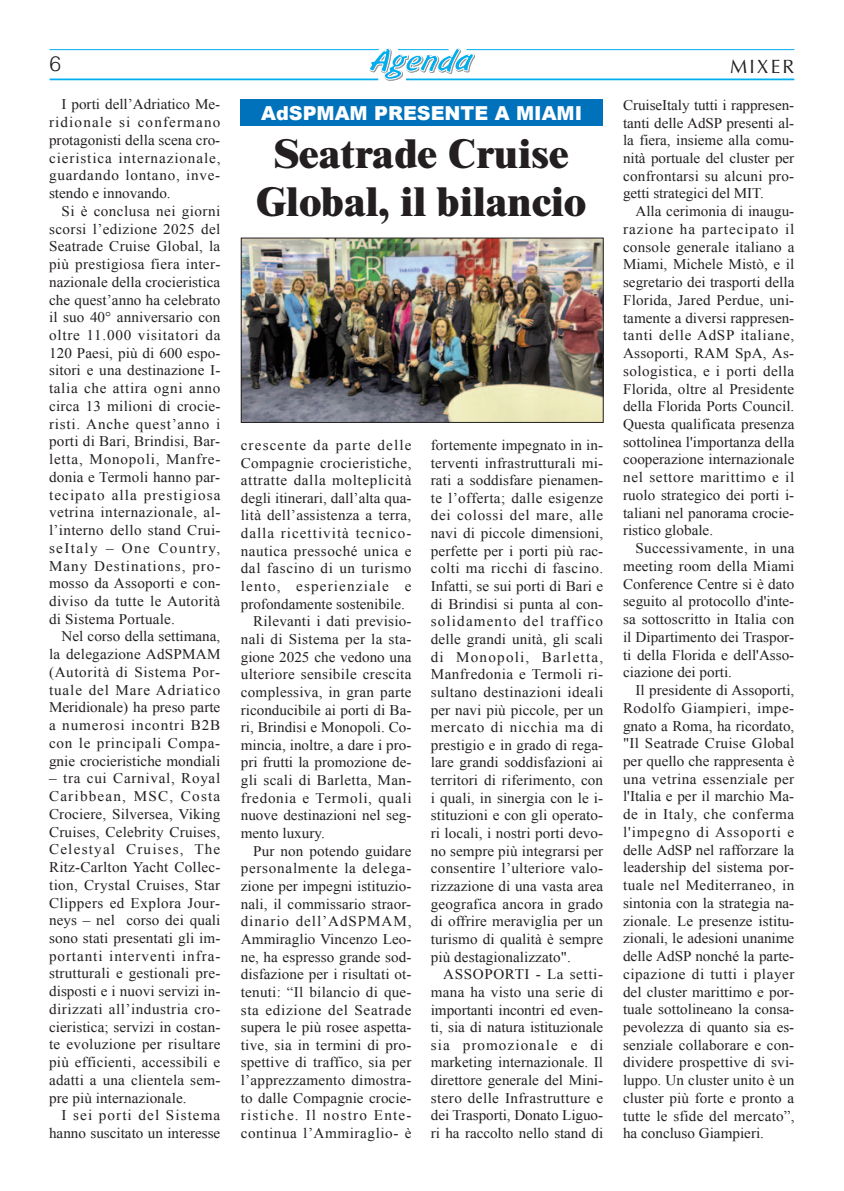
<style>
.page{position:relative;width:844px;height:1191px;background:#fff}
.page>*{position:absolute;margin:0;border:0;box-sizing:border-box;transform-origin:0 0}
.t1{font:800 40.25px/48.3px "Times";letter-spacing:.005em;color:#231f20;text-align:center}
.t2{font:300 21px "Helvetica";color:#231f20}
.t3{font:900 19.25px "Arial";color:#fff}
.t4{font:19.25px "Optima";letter-spacing:.11em;color:#231f20}
.t5{font:14.7px/17.7px "Times New Roman";letter-spacing:.01em;color:#231f20;text-align:justify}
.t6{font:14.7px "Times New Roman";letter-spacing:.04em;color:#231f20}
.t7{font:14.7px "Times New Roman";letter-spacing:.035em;color:#231f20}
.t8{font:14.7px "Times New Roman";letter-spacing:.045em;color:#231f20}
.t9{font:14.7px "Times New Roman";letter-spacing:.075em;color:#231f20}
.t10{font:14.7px "Times New Roman";letter-spacing:.03em;color:#231f20}
.t11{font:14.7px "Times New Roman";letter-spacing:.065em;color:#231f20}
.t12{font:14.7px "Times New Roman";letter-spacing:.05em;color:#231f20}
.t13{font:14.7px "Times New Roman";letter-spacing:.08em;color:#231f20}
.t14{font:14.7px "Times New Roman";letter-spacing:.06em;color:#231f20}
</style>
<div class="page">
<hr style="left:406px;top:78px;width:388px;height:2px;background:#00aeef">
<hr style="left:50px;top:78px;width:328px;height:2px;background:#00aeef">
<hr style="left:466px;top:49px;width:328px;height:1px;background:#00aeef">
<hr style="left:50px;top:49px;width:328px;height:1px;background:#00aeef">
<svg style="left:369px;top:48px;width:106px;height:33px"></svg>
<img style="left:243px;top:240px;width:358px;height:180px">
<div style="left:241px;top:238px;width:362px;height:184px;border:1px solid #231f20"></div>
<div style="left:240px;top:100px;width:363px;height:26px;background:#0072bc"></div>
<h2 class="t2" style="left:50px;top:45px;width:13px">6</h2>
<h3 class="t4" style="left:730px;top:55px;width:66px">MIXER</h3>
<p class="t5" style="left:49px;top:95px;width:173px;text-indent:12px">I porti dell’Adriatico Me&shy;ridionale si confermano protagonisti della scena cro&shy;cieristica internazionale, guardando lontano, inve&shy;stendo e innovando.</p>
<p class="t5" style="left:49px;top:202px;width:173px;text-indent:12px">Si è conclusa nei giorni scorsi l’edizione 2025 del Seatrade Cruise Global, la più prestigiosa fiera inter&shy;nazionale della crocieristica che quest’anno ha celebrato il suo 40° anniversario con oltre 11.000 visitatori da 120 Paesi, più di 600 espo&shy;sitori e una destinazione I&shy;talia che attira ogni anno circa 13 milioni di crocie&shy;risti. Anche quest’anno i porti di Bari, Brindisi, Bar&shy;letta, Monopoli, Manfre&shy;donia e Termoli hanno par&shy;tecipato alla prestigiosa vetrina internazionale, al&shy;l’interno dello stand Crui&shy;seItaly – One Country, Many Destinations, pro&shy;mosso da Assoporti e con&shy;diviso da tutte le Autorità di Sistema Portuale.</p>
<p class="t5" style="left:49px;top:627px;width:173px;text-indent:12px">Nel corso della settimana, la delegazione AdSPMAM (Autorità di Sistema Por&shy;tuale del Mare Adriatico Meridionale) ha preso parte a numerosi incontri B2B con le principali Compa&shy;gnie crocieristiche mondiali</p>
<p class="t5" style="left:49px;top:769px;width:173px">– tra cui Carnival, Royal Caribbean, MSC, Costa Crociere, Silversea, Viking Cruises, Celebrity Cruises, Celestyal Cruises, The Ritz-Carlton Yacht Collec&shy;tion, Crystal Cruises, Star Clippers ed Explora Jour&shy;neys – nel corso dei quali sono stati presentati gli im&shy;portanti interventi infra&shy;strutturali e gestionali pre&shy;disposti e i nuovi servizi in&shy;dirizzati all’industria cro&shy;cieristica; servizi in costan&shy;te evoluzione per risultare più efficienti, accessibili e adatti a una clientela sem&shy;pre più internazionale.</p>
<p class="t5" style="left:49px;top:1106px;width:173px;text-align:right">I sei porti del Sistema hanno suscitato un interesse</p>
<p class="t5" style="left:623px;top:96px;width:173px">CruiseItaly tutti i rappresen&shy;tanti delle AdSP presenti al&shy;la fiera, insieme alla comu&shy;nità portuale del cluster per confrontarsi su alcuni pro&shy;getti strategici del MIT.</p>
<p class="t5" style="left:623px;top:202px;width:173px;text-indent:12px">Alla cerimonia di inaugu&shy;razione ha partecipato il console generale italiano a Miami, Michele Mistò, e il segretario dei trasporti della Florida, Jared Perdue, uni&shy;tamente a diversi rappresen&shy;tanti delle AdSP italiane, Assoporti, RAM SpA, As&shy;sologistica, e i porti della Florida, oltre al Presidente della Florida Ports Council.<br>Questa qualificata presenza sottolinea l'importanza della cooperazione internazionale nel settore marittimo e il ruolo strategico dei porti i&shy;taliani nel panorama crocie&shy;ristico globale.</p>
<p class="t5" style="left:623px;top:539px;width:173px;text-indent:12px">Successivamente, in una meeting room della Miami Conference Centre si è dato seguito al protocollo d'inte&shy;sa sottoscritto in Italia con il Dipartimento dei Traspor&shy;ti della Florida e dell'Asso&shy;ciazione dei porti.</p>
<p class="t5" style="left:623px;top:681px;width:173px;text-indent:12px">Il presidente di Assoporti, Rodolfo Giampieri, impe&shy;gnato a Roma, ha ricordato, "Il Seatrade Cruise Global per quello che rappresenta è una vetrina essenziale per l'Italia e per il marchio Ma&shy;de in Italy, che conferma l'impegno di Assoporti e delle AdSP nel rafforzare la leadership del sistema por&shy;tuale nel Mediterraneo, in sintonia con la strategia na&shy;zionale. Le presenze istitu&shy;zionali, le adesioni unanime delle AdSP nonché la parte&shy;cipazione di tutti i player del cluster marittimo e por&shy;tuale sottolineano la consa&shy;pevolezza di quanto sia es&shy;senziale collaborare e con&shy;dividere prospettive di svi&shy;luppo. Un cluster unito è un cluster più forte e pronto a tutte le sfide del mercato”, ha concluso Giampieri.</p>
<h3 class="t3" style="left:261px;top:99px;width:322px">AdSPMAM PRESENTE A MIAMI</h3>
<h1 class="t1" style="left:256px;top:129px;width:331px">Seatrade Cruise<br>Global, il bilancio</h1>
<p class="t9" style="left:241px;top:435px;width:172px">crescente da parte delle</p>
<p class="t10" style="left:241px;top:453px;width:172px">Compagnie crocieristiche,</p>
<p class="t6" style="left:241px;top:470px;width:172px">attratte dalla molteplicità</p>
<p class="t5" style="left:241px;top:489px;width:172px">degli itinerari, dall’alta qua-</p>
<p class="t5" style="left:241px;top:506px;width:172px">lità dell’assistenza a terra,</p>
<p class="t11" style="left:241px;top:523px;width:172px">dalla ricettività tecnico-</p>
<p class="t7" style="left:241px;top:541px;width:172px">nautica pressoché unica e</p>
<p class="t6" style="left:241px;top:558px;width:172px">dal fascino di un turismo</p>
<p class="t9" style="left:241px;top:576px;width:172px">lento, esperienziale e</p>
<p class="t5" style="left:241px;top:594px;width:166px">profondamente sostenibile.</p>
<p class="t5" style="left:253px;top:612px;width:160px">Rilevanti i dati previsio-</p>
<p class="t5" style="left:241px;top:630px;width:172px">nali di Sistema per la sta-</p>
<p class="t5" style="left:241px;top:647px;width:172px">gione 2025 che vedono una</p>
<p class="t5" style="left:241px;top:665px;width:172px">ulteriore sensibile crescita</p>
<p class="t5" style="left:241px;top:683px;width:172px">complessiva, in gran parte</p>
<p class="t5" style="left:241px;top:700px;width:172px">riconducibile ai porti di Ba-</p>
<p class="t5" style="left:241px;top:718px;width:172px">ri, Brindisi e Monopoli. Co-</p>
<p class="t5" style="left:241px;top:736px;width:172px">mincia, inoltre, a dare i pro-</p>
<p class="t5" style="left:241px;top:753px;width:172px">pri frutti la promozione de-</p>
<p class="t5" style="left:241px;top:771px;width:172px">gli scali di Barletta, Man-</p>
<p class="t8" style="left:241px;top:788px;width:172px">fredonia e Termoli, quali</p>
<p class="t5" style="left:241px;top:806px;width:172px">nuove destinazioni nel seg-</p>
<p class="t5" style="left:241px;top:824px;width:85px">mento luxury.</p>
<p class="t5" style="left:253px;top:841px;width:160px">Pur non potendo guidare</p>
<p class="t12" style="left:241px;top:858px;width:172px">personalmente la delega-</p>
<p class="t5" style="left:241px;top:877px;width:172px">zione per impegni istituzio-</p>
<p class="t5" style="left:241px;top:894px;width:172px">nali, il commissario straor-</p>
<p class="t14" style="left:241px;top:911px;width:172px">dinario dell’AdSPMAM,</p>
<p class="t5" style="left:241px;top:930px;width:172px">Ammiraglio Vincenzo Leo-</p>
<p class="t5" style="left:241px;top:947px;width:172px">ne, ha espresso grande sod-</p>
<p class="t5" style="left:241px;top:965px;width:172px">disfazione per i risultati ot-</p>
<p class="t5" style="left:241px;top:983px;width:172px">tenuti: “Il bilancio di que-</p>
<p class="t8" style="left:241px;top:999px;width:172px">sta edizione del Seatrade</p>
<p class="t5" style="left:241px;top:1018px;width:172px">supera le più rosee aspetta-</p>
<p class="t5" style="left:241px;top:1035px;width:172px">tive, sia in termini di pro-</p>
<p class="t5" style="left:241px;top:1053px;width:172px">spettive di traffico, sia per</p>
<p class="t5" style="left:241px;top:1071px;width:172px">l’apprezzamento dimostra-</p>
<p class="t5" style="left:241px;top:1088px;width:172px">to dalle Compagnie crocie-</p>
<p class="t13" style="left:241px;top:1105px;width:172px">ristiche. Il nostro Ente-</p>
<p class="t7" style="left:241px;top:1123px;width:172px">continua l’Ammiraglio- è</p>
<p class="t5" style="left:431px;top:436px;width:174px">fortemente impegnato in in&shy;terventi infrastrutturali mi&shy;rati a soddisfare pienamen&shy;te l’offerta; dalle esigenze dei colossi del mare, alle navi di piccole dimensioni, perfette per i porti più rac&shy;colti ma ricchi di fascino.<br>Infatti, se sui porti di Bari e di Brindisi si punta al con&shy;solidamento del traffico delle grandi unità, gli scali di Monopoli, Barletta, Manfredonia e Termoli ri&shy;sultano destinazioni ideali per navi più piccole, per un mercato di nicchia ma di prestigio e in grado di rega&shy;lare grandi soddisfazioni ai territori di riferimento, con i quali, in sinergia con le i&shy;stituzioni e con gli operato&shy;ri locali, i nostri porti devo&shy;no sempre più integrarsi per consentire l’ulteriore valo&shy;rizzazione di una vasta area geografica ancora in grado di offrire meraviglia per un turismo di qualità è sempre più destagionalizzato".</p>
<p class="t5" style="left:431px;top:965px;width:174px;text-indent:12px">ASSOPORTI - La setti&shy;mana ha visto una serie di importanti incontri ed even&shy;ti, sia di natura istituzionale sia promozionale e di marketing internazionale. Il direttore generale del Mini&shy;stero delle Infrastrutture e dei Trasporti, Donato Liguo&shy;ri ha raccolto nello stand di</p>
</div>
